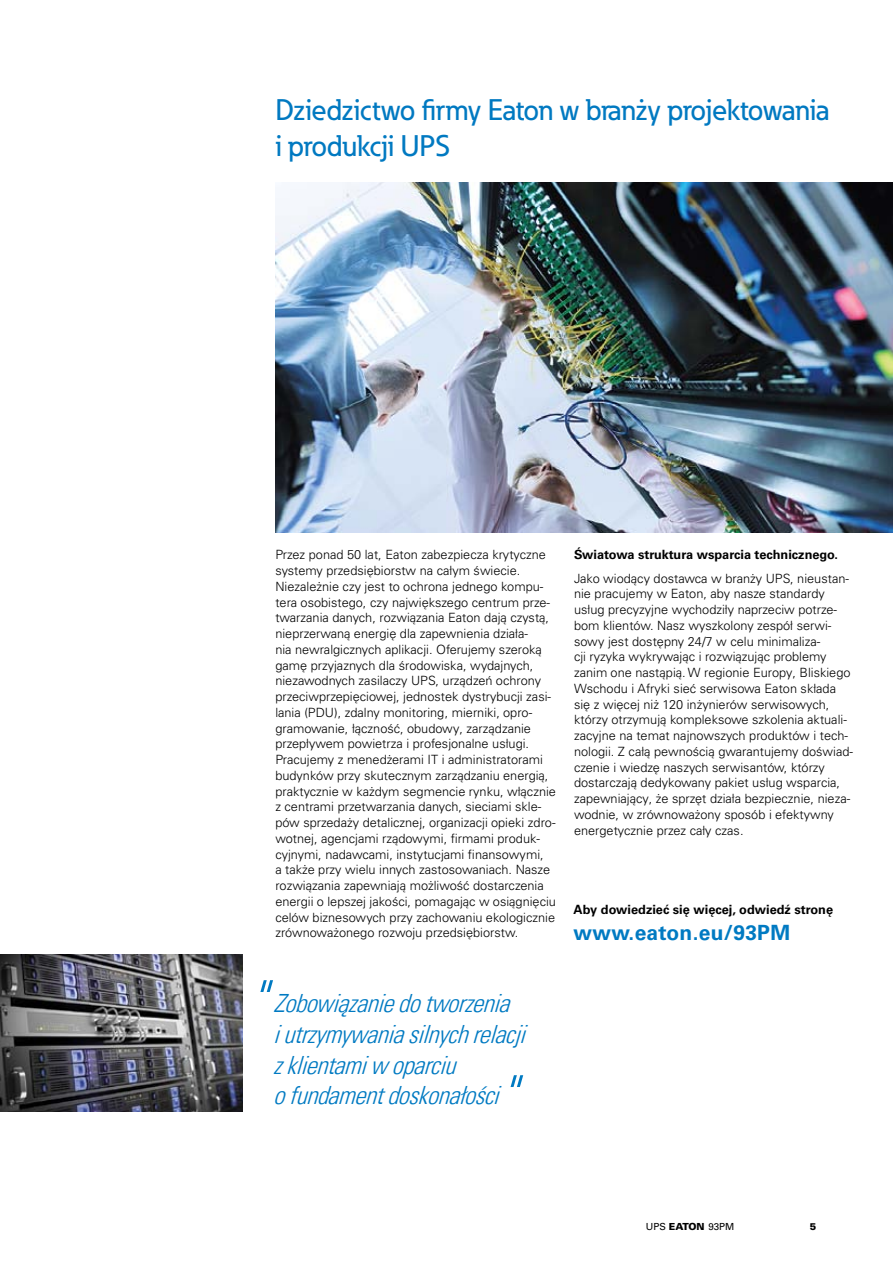
<style>
.page{position:relative;width:893px;height:1263px;background:#fff}
.page>*{position:absolute;margin:0;border:0;box-sizing:border-box;transform-origin:0 0}
.t1{font:italic 57px "Univers Com 47 Light Cond";color:#007ac2}
.t2{font:500 29.4px/35.5px "Eaton";letter-spacing:-.01em;color:#0079c1}
.t3{font:italic 25.05px/30.6px "Univers Com 47 Light Cond";color:#007ac2}
.t4{font:700 21px "Univers LT Pro 65";letter-spacing:.01em;color:#007ac2}
.t5{font:300 12.75px/15.8px "Univers LT Pro 45";color:#000}
.t6{font:700 12.75px "Univers LT Pro 65";color:#000}
.t7{font:9.75px "Univers LT Pro 55 Roman";color:#000}
.t8{font:900 9.75px "Univers LT Pro 75";color:#000}
.s1{font-family:"Univers LT Pro 75";font-weight:900}
</style>
<div class="page">
<img style="left:275px;top:183px;width:618px;height:349px">
<img style="left:0;top:955px;width:242px;height:157px">
<h2 class="t2" style="left:275px;top:92px;width:556px">Dziedzictwo firmy Eaton w branży projektowania i produkcji UPS</h2>
<p class="t5" style="left:275px;top:547px;width:282px">Przez ponad 50 lat, Eaton zabezpiecza krytyczne systemy przedsiębiorstw na całym świecie.<br>Niezależnie czy jest to ochrona jednego kompu&shy;tera osobistego, czy największego centrum prze&shy;twarzania danych, rozwiązania Eaton dają czystą, nieprzerwaną energię dla zapewnienia działa-<br>nia newralgicznych aplikacji. Oferujemy szeroką gamę przyjaznych dla środowiska, wydajnych, niezawodnych zasilaczy UPS, urządzeń ochrony przeciwprzepięciowej, jednostek dystrybucji zasi&shy;lania (PDU), zdalny monitoring, mierniki, opro&shy;gramowanie, łączność, obudowy, zarządzanie przepływem powietrza i profesjonalne usługi.<br>Pracujemy z menedżerami IT i administratorami budynków przy skutecznym zarządzaniu energią, praktycznie w każdym segmencie rynku, włącznie z centrami przetwarzania danych, sieciami skle&shy;pów sprzedaży detalicznej, organizacji opieki zdro&shy;wotnej, agencjami rządowymi, firmami produk&shy;cyjnymi, nadawcami, instytucjami finansowymi,<br>a także przy wielu innych zastosowaniach. Nasze rozwiązania zapewniają możliwość dostarczenia energii o lepszej jakości, pomagając w osiągnięciu celów biznesowych przy zachowaniu ekologicznie zrównoważonego rozwoju przedsiębiorstw.</p>
<p class="t6" style="left:574px;top:547px;width:266px">Światowa struktura wsparcia technicznego.</p>
<p class="t5" style="left:574px;top:570px;width:281px">Jako wiodący dostawca w branży UPS, nieustan&shy;nie pracujemy w Eaton, aby nasze standardy usług precyzyjne wychodziły naprzeciw potrze&shy;bom klientów. Nasz wyszkolony zespół serwi&shy;sowy jest dostępny 24/7 w celu minimaliza-<br>cji ryzyka wykrywając i rozwiązując problemy zanim one nastąpią. W regionie Europy, Bliskiego Wschodu i Afryki sieć serwisowa Eaton składa się z więcej niż 120 inżynierów serwisowych, którzy otrzymują kompleksowe szkolenia aktuali&shy;zacyjne na temat najnowszych produktów i tech&shy;nologii. Z całą pewnością gwarantujemy doświad&shy;czenie i wiedzę naszych serwisantów, którzy dostarczają dedykowany pakiet usług wsparcia, zapewniający, że sprzęt działa bezpiecznie, nieza&shy;wodnie, w zrównoważony sposób i efektywny energetycznie przez cały czas.</p>
<p class="t6" style="left:573px;top:902px;width:261px">Aby dowiedzieć się więcej, odwiedź stronę</p>
<h3 class="t4" style="left:573px;top:920px;width:218px">www.eaton.eu/93PM</h3>
<h1 class="t1" style="left:248px;top:967px;width:39px">"</h1>
<h3 class="t3" style="left:273px;top:988px;width:262px">Zobowiązaniedotworzenia iutrzymywaniasilnychrelacji zklientamiwoparciu ofundamentdoskonałości</h3>
<h1 class="t1" style="left:498px;top:1062px;width:39px">"</h1>
<p class="t7" style="left:646px;top:1220px;width:90px">UPS <span class="s1">EATON</span> 93PM</p>
<p class="t8" style="left:810px;top:1220px;width:8px">5</p>
</div>
